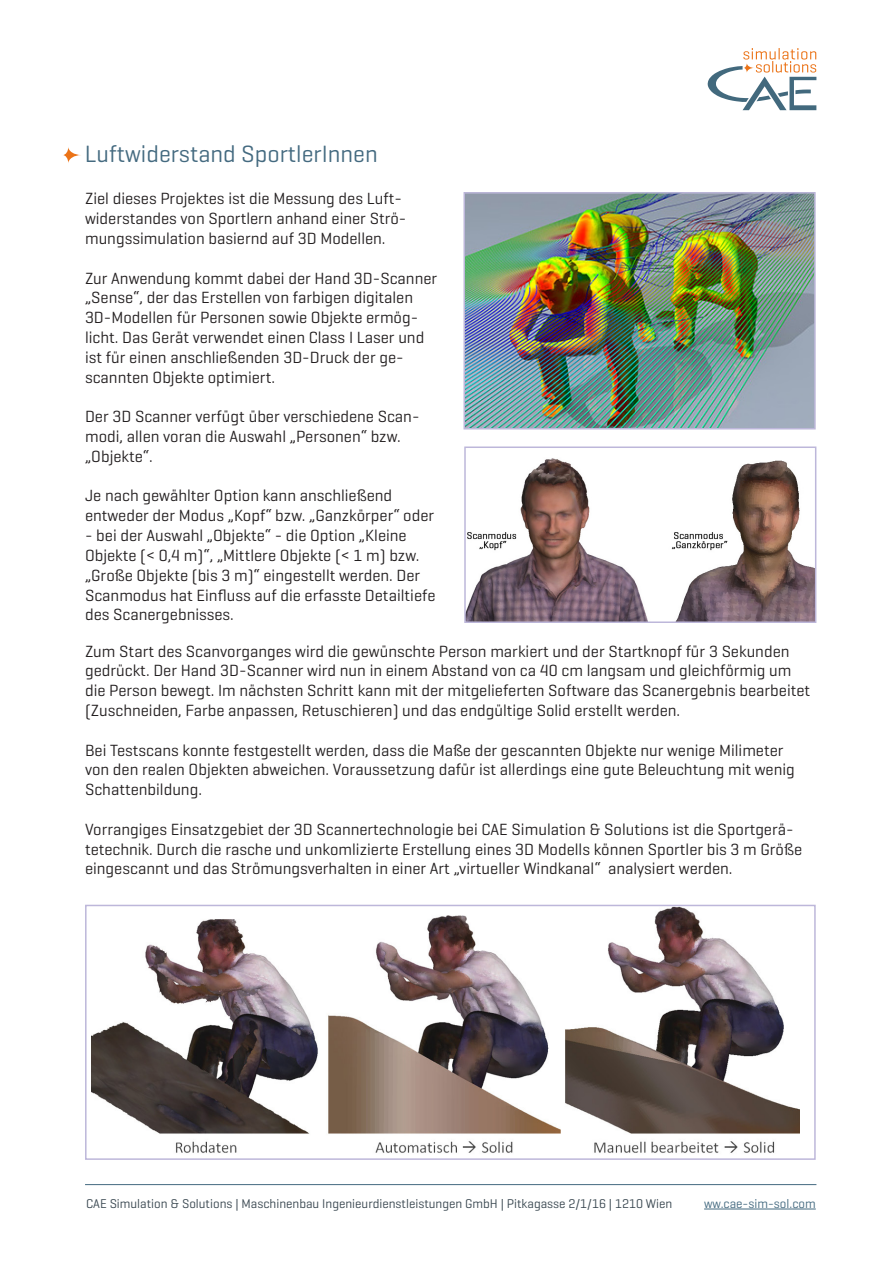
<style>
.page{position:relative;width:893px;height:1263px;background:#fff}
.page>*{position:absolute;margin:0;border:0;box-sizing:border-box;transform-origin:0 0}
.t1{font:24px "Geogrotesque";color:#446a80}
.t2{font:16.5px/19.8px "Geogrotesque";color:#231f20}
.t3{font:12.9px "Geogrotesque";color:#394750}
.t4{font:12.9px "Geogrotesque";color:#778b9d}
.t5{font:12.9px "Geogrotesque";color:#446a80}
</style>
<div class="page">
<svg style="left:707px;top:48px;width:109px;height:62px"></svg>
<hr style="left:85px;top:1184px;width:731px;height:1px;background:#446a80">
<svg style="left:63px;top:147px;width:18px;height:16px"></svg>
<hr style="left:704px;top:1209px;width:112px;height:1px;background:#446a80">
<img style="left:466px;top:195px;width:347px;height:231px">
<div style="left:463px;top:192px;width:353px;height:237px;border:2px solid #bdb7da"></div>
<img style="left:467px;top:458px;width:346px;height:162px">
<div style="left:464px;top:446px;width:352px;height:177px;border:2px solid #bdb7da"></div>
<img style="left:91px;top:908px;width:709px;height:245px">
<div style="left:85px;top:905px;width:731px;height:255px;border:2px solid #bdb7da"></div>
<p class="t1" style="left:85px;top:139px;width:294px">Luftwiderstand SportlerInnen</p>
<p class="t2" style="left:85px;top:188px;width:323px">Ziel dieses Projektes ist die Messung des Luft&shy;widerstandes von Sportlern anhand einer Strö&shy;mungssimulation basiernd auf 3D Modellen.</p>
<p class="t2" style="left:85px;top:268px;width:354px">Zur Anwendung kommt dabei der Hand 3D-Scanner „Sense“, der das Erstellen von farbigen digitalen 3D-Modellen für Personen sowie Objekte ermög&shy;licht. Das Gerät verwendet einen Class I Laser und ist für einen anschließenden 3D-Druck der ge&shy;scannten Objekte optimiert.</p>
<p class="t2" style="left:85px;top:406px;width:336px">Der 3D Scanner verfügt über verschiedene Scan&shy;modi, allen voran die Auswahl „Personen“ bzw. „Objekte“.</p>
<p class="t2" style="left:85px;top:485px;width:351px">Je nach gewählter Option kann anschließend entweder der Modus „Kopf“ bzw. „Ganzkörper“ oder</p>
<p class="t2" style="left:85px;top:525px;width:352px">- bei der Auswahl „Objekte“ - die Option „Kleine Objekte (&lt; 0,4 m)“, „Mittlere Objekte (&lt; 1 m) bzw. „Große Objekte (bis 3 m)“ eingestellt werden. Der Scanmodus hat Einfluss auf die erfasste Detailtiefe des Scanergebnisses.</p>
<p class="t2" style="left:85px;top:641px;width:727px">Zum Start des Scanvorganges wird die gewünschte Person markiert und der Startknopf für 3 Sekunden gedrückt. Der Hand 3D-Scanner wird nun in einem Abstand von ca 40 cm langsam und gleichförmig um die Person bewegt. Im nächsten Schritt kann mit der mitgelieferten Software das Scanergebnis bearbeitet (Zuschneiden, Farbe anpassen, Retuschieren) und das endgültige Solid erstellt werden.</p>
<p class="t2" style="left:85px;top:740px;width:711px">Bei Testscans konnte festgestellt werden, dass die Maße der gescannten Objekte nur wenige Milimeter von den realen Objekten abweichen. Voraussetzung dafür ist allerdings eine gute Beleuchtung mit wenig<br>Schattenbildung.</p>
<p class="t2" style="left:85px;top:819px;width:719px">Vorrangiges Einsatzgebiet der 3D Scannertechnologie bei CAE Simulation &amp; Solutions ist die Sportgerä&shy;tetechnik. Durch die rasche und unkomlizierte Erstellung eines 3D Modells können Sportler bis 3 m Größe eingescannt und das Strömungsverhalten in einer Art „virtueller Windkanal“ analysiert werden.</p>
<p class="t4" style="left:709px;top:1192px;width:109px">www.cae-sim-sol.at</p>
<p class="t3" style="left:86px;top:1195px;width:588px">CAE Simulation &amp; Solutions | Maschinenbau Ingenieurdienstleistungen GmbH | Pitkagasse 2/1/16 | 1210 Wien</p>
<p class="t5" style="left:704px;top:1195px;width:113px">ww.cae-sim-sol.com</p>
</div>
